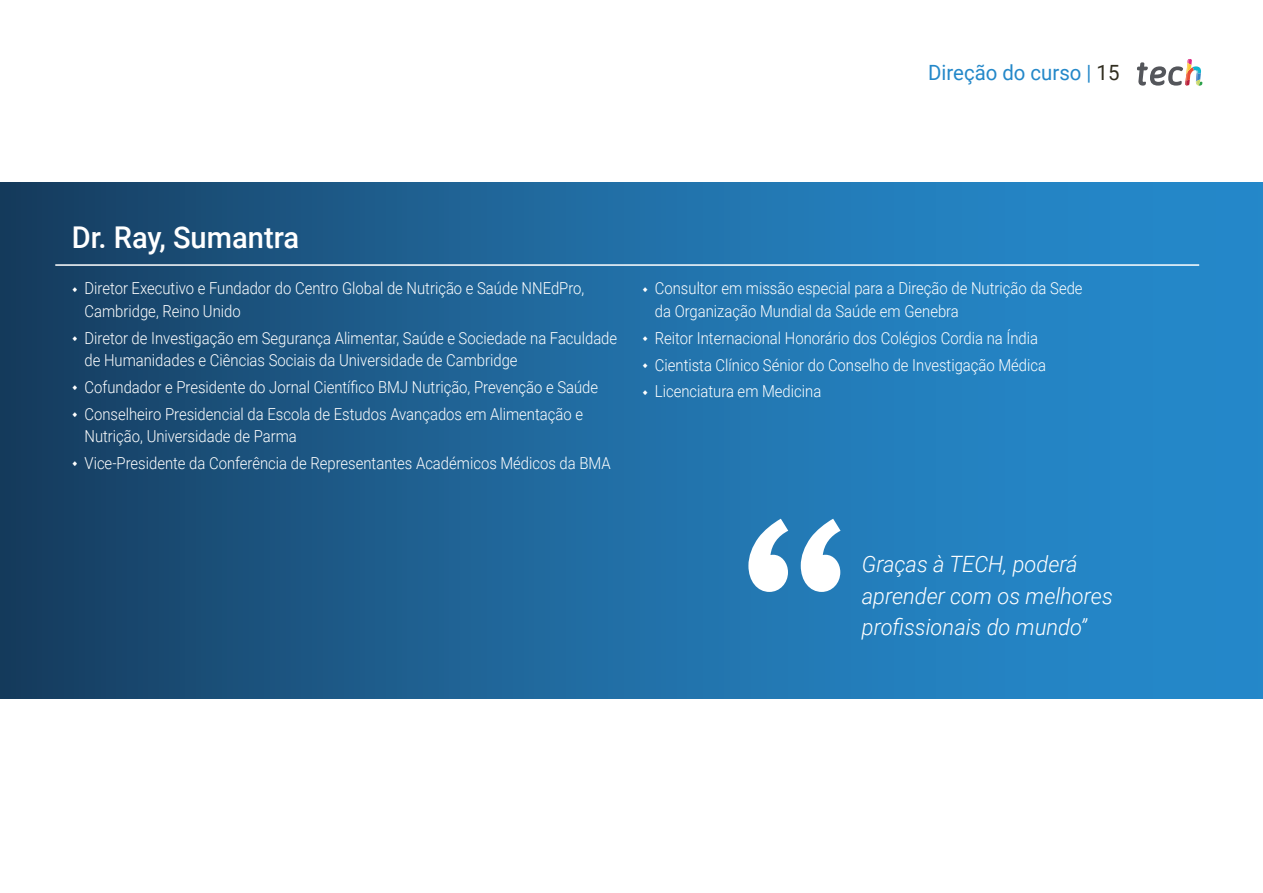
<style>
.page{position:relative;width:1263px;height:893px;background:#fff}
.page>*{position:absolute;margin:0;border:0;box-sizing:border-box;transform-origin:0 0}
.t1{font:500 30px "Roboto";color:#fff}
.t2{font:italic 300 22.5px/31.5px "Roboto";color:#fff}
.t3{font:21px "Roboto";color:#2488c9}
.t4{font:300 16.5px/26.7px "Roboto";color:#fff;scale:.9 1}
.s1{color:#312e20}
</style>
<div class="page">
<svg style="left:1137px;top:59px;width:65px;height:27px"></svg>
<div style="left:0;top:182px;width:1263px;height:516px;background:linear-gradient(to right,#184267,#2793d9)"></div>
<svg style="left:748px;top:519px;width:92px;height:73px"></svg>
<hr style="left:55px;top:264px;width:1144px;height:2px;background:#fff">
<svg style="left:73px;top:287px;width:4px;height:5px"></svg>
<svg style="left:73px;top:336px;width:4px;height:5px"></svg>
<svg style="left:73px;top:385px;width:4px;height:5px"></svg>
<svg style="left:73px;top:412px;width:4px;height:5px"></svg>
<svg style="left:73px;top:461px;width:4px;height:5px"></svg>
<svg style="left:643px;top:287px;width:4px;height:5px"></svg>
<svg style="left:643px;top:336px;width:4px;height:5px"></svg>
<svg style="left:643px;top:363px;width:4px;height:5px"></svg>
<svg style="left:643px;top:390px;width:4px;height:5px"></svg>
<p class="t3" style="left:928px;top:57px;width:193px">Direção do curso | <span class="s1">15</span></p>
<h1 class="t1" style="left:72px;top:216px;width:229px">Dr. Ray, Sumantra</h1>
<p class="t4" style="left:85px;top:277px;width:557px;line-height:22.5px">Diretor Executivo e Fundador do Centro Global de Nutrição e Saúde NNEdPro,<br>Cambridge, Reino Unido</p>
<p class="t4" style="left:85px;top:326px;width:593px;line-height:22.5px">Diretor de Investigação em Segurança Alimentar, Saúde e Sociedade na Faculdade de Humanidades e Ciências Sociais da Universidade de Cambridge</p>
<p class="t4" style="left:85px;top:373px;width:572px">Cofundador e Presidente do Jornal Científico BMJ Nutrição, Prevenção e Saúde<br>Conselheiro Presidencial da Escola de Estudos Avançados em Alimentação e</p>
<p class="t4" style="left:85px;top:422px;width:586px">Nutrição, Universidade de Parma<br>Vice-Presidente da Conferência de Representantes Académicos Médicos da BMA</p>
<p class="t4" style="left:655px;top:277px;width:477px;line-height:22.5px">Consultor em missão especial para a Direção de Nutrição da Sede da Organização Mundial da Saúde em Genebra</p>
<p class="t4" style="left:655px;top:324px;width:436px">Reitor Internacional Honorário dos Colégios Cordia na Índia<br>Cientista Clínico Sénior do Conselho de Investigação Médica<br>Licenciatura em Medicina</p>
<h2 class="t2" style="left:862px;top:548px;width:252px">Graças à TECH, poderá aprender com os melhores profissionais do mundo”</h2>
</div>
